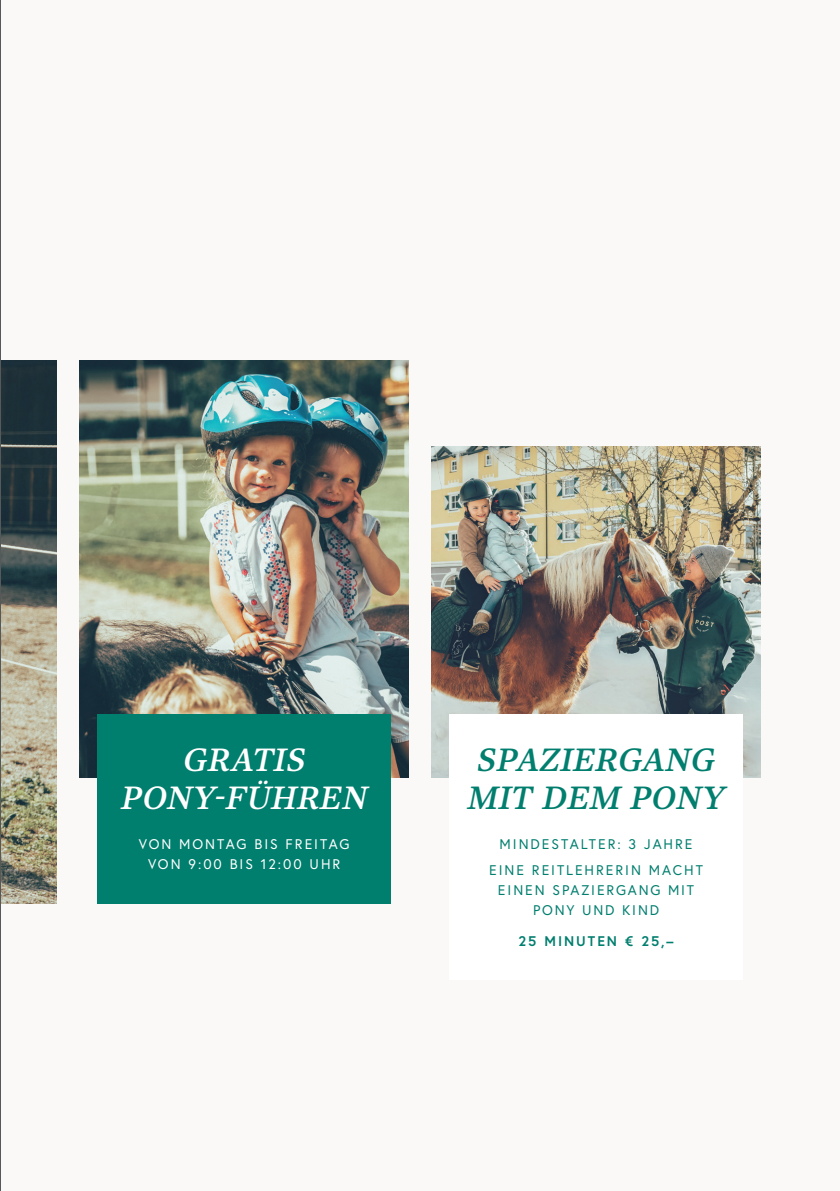
<style>
.page{position:relative;width:840px;height:1191px;background:#fff}
.page>*{position:absolute;margin:0;border:0;box-sizing:border-box;transform-origin:0 0}
.t1{font:32px/38.2px "Core Serif N 55 Bold It";letter-spacing:.02em;color:#007e6e;text-align:center}
.t2{font:32px/38.2px "Core Serif N 55 Bold It";letter-spacing:.02em;color:#fff;text-align:center}
.t3{font:14px/25.6px "Europa";letter-spacing:.14em;color:#007e6e;text-align:center}
.t4{font:14px/20px "Europa";letter-spacing:.14em;color:#fff;text-align:center}
.t5{font:700 14px "Europa";letter-spacing:.14em;color:#007e6e}
</style>
<div class="page">
<div style="left:0;top:0;width:839px;height:1191px;background:#faf9f8"></div>
<img style="left:1px;top:360px;width:56px;height:543px">
<img style="left:79px;top:360px;width:329px;height:418px">
<img style="left:431px;top:446px;width:329px;height:332px">
<div style="left:98px;top:713px;width:292px;height:190px;background:#007e6e"></div>
<div style="left:449px;top:713px;width:293px;height:266px;background:#fff"></div>
<hr style="left:0;top:0;width:1px;height:1191px;background:#57585a">
<h1 class="t2" style="left:121px;top:741px;width:247px">GRATIS<br>PONY-FÜHREN</h1>
<p class="t4" style="left:139px;top:834px;width:212px">VON MONTAG BIS FREITAG<br>VON 9:00 BIS 12:00 UHR</p>
<h1 class="t1" style="left:467px;top:741px;width:258px">SPAZIERGANG<br>MIT DEM PONY</h1>
<p class="t3" style="left:489px;top:831px;width:215px">MINDESTALTER: 3 JAHRE<br>EINE REITLEHRERIN MACHT</p>
<p class="t3" style="left:497px;top:880px;width:198px;line-height:20px">EINEN SPAZIERGANG MIT<br>PONY UND KIND</p>
<p class="t5" style="left:518px;top:931px;width:156px">25 MINUTEN € 25,–</p>
</div>
